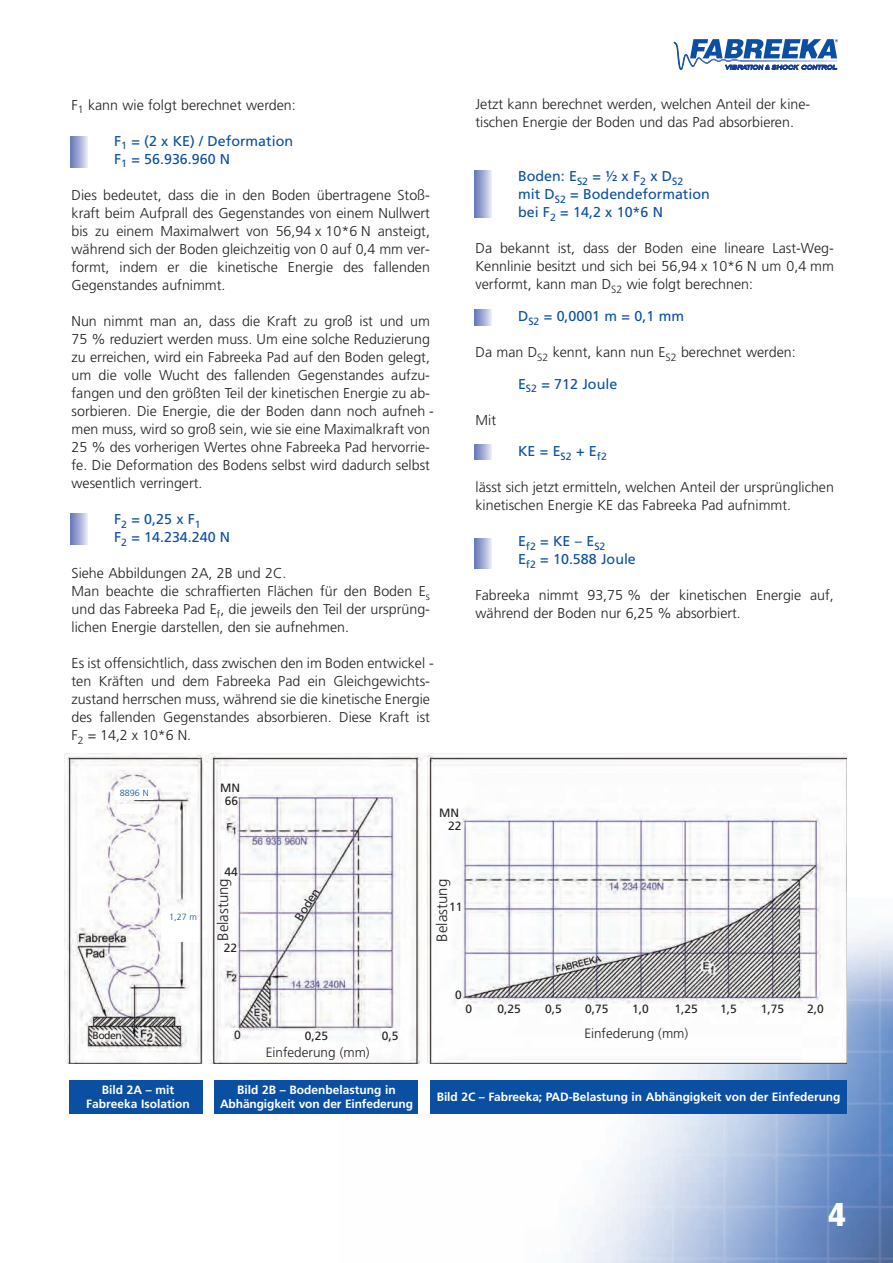
<style>
.page{position:relative;width:893px;height:1263px;background:#fff}
.page>*{position:absolute;margin:0;border:0;box-sizing:border-box;transform-origin:0 0}
.t1{font:900 condensed 33px "Frutiger";color:#fff}
.t2{font:300 15px "Frutiger";color:#231f20}
.t3{font:300 14.25px/18px "Frutiger";color:#231f20}
.t4{font:14.25px/18px "Frutiger";color:#0a4fa2}
.t5{font:300 13.5px "Frutiger";color:#231f20}
.t6{font:700 12px/14.4px "Frutiger";letter-spacing:-.005em;color:#fff;text-align:center}
.t7{font:12px/12.5px "Frutiger";color:#231f20;text-align:center}
.t8{font:10.5px "Frutiger";letter-spacing:-.055em;color:#231f20}
.t9{font:300 9px "Frutiger";color:#0a4fa2}
</style>
<div class="page">
<img style="left:430px;top:929px;width:463px;height:334px">
<svg style="left:673px;top:39px;width:165px;height:31px"></svg>
<img style="left:64px;top:753px;width:783px;height:311px">
<div style="left:226px;top:1028px;width:13px;height:8px;background:#fff"></div>
<div style="left:382px;top:1028px;width:13px;height:9px;background:#fff"></div>
<div style="left:69px;top:1080px;width:133px;height:34px;background:#0a4fa2"></div>
<div style="left:215px;top:1080px;width:203px;height:34px;background:#0a4fa2"></div>
<div style="left:431px;top:1080px;width:416px;height:34px;background:#0a4fa2"></div>
<svg style="left:70px;top:137px;width:17px;height:30px"></svg>
<svg style="left:70px;top:513px;width:17px;height:31px"></svg>
<svg style="left:474px;top:171px;width:17px;height:47px"></svg>
<svg style="left:474px;top:310px;width:17px;height:15px"></svg>
<svg style="left:474px;top:538px;width:17px;height:31px"></svg>
<svg style="left:474px;top:444px;width:17px;height:16px"></svg>
<div style="left:118px;top:804px;width:32px;height:10px;background:#fff"></div>
<div style="left:116px;top:788px;width:37px;height:12px;background:#fff"></div>
<div style="left:161px;top:912px;width:38px;height:29px;background:#fff"></div>
<p class="t3" style="left:72px;top:97px;width:226px">F<sub>1</sub> kann wie folgt berechnet werden:</p>
<p class="t4" style="left:114px;top:133px;width:181px">F<sub>1</sub> = (2 x KE) / Deformation<br>F<sub>1</sub> = 56.936.960 N</p>
<p class="t3" style="left:72px;top:187px;width:360px;text-align:justify">Dies bedeutet, dass die in den Boden übertragene Stoß - kraft beim Aufprall des Gegenstandes von einem Nullwert bis zu einem Maximalwert von 56,94 x 10*6 N ansteigt, während sich der Boden gleichzeitig von 0 auf 0,4 mm ver - formt, indem er die kinetische Energie des fallenden Gegen standes aufnimmt.</p>
<p class="t3" style="left:72px;top:313px;width:364px">Nun nimmt man an, dass die Kraft zu groß ist und um 75 % reduziert werden muss. Um eine solche Reduzierung zu erreichen, wird ein Fabreeka Pad auf den Boden gelegt, um die volle Wucht des fallenden Gegenstandes aufzu - fangen und den größten Teil der kinetischen Energie zu ab - sorbieren. Die Energie, die der Boden dann noch auf neh - men muss, wird so groß sein, wie sie eine Maximalkraft von 25 % des vorherigen Wertes ohne Fabreeka Pad hervorrie&shy;fe. Die Deformation des Bodens selbst wird da durch selbst wesentlich verringert.</p>
<p class="t4" style="left:114px;top:511px;width:118px">F<sub>2</sub> = 0,25 x F<sub>1<br></sub>F<sub>2</sub> = 14.234.240 N</p>
<p class="t3" style="left:72px;top:565px;width:360px">Siehe Abbildungen 2A, 2B und 2C.<br>Man beachte die schraffierten Flächen für den Boden E<sub>s </sub>und das Fabreeka Pad E<sub>f</sub>, die jeweils den Teil der ursprüng - lichen Energie darstellen, den sie aufnehmen.</p>
<p class="t3" style="left:72px;top:655px;width:364px">Es ist offensichtlich, dass zwischen den im Boden ent wickel - ten Kräften und dem Fabreeka Pad ein Gleich ge wichts - zustand herrschen muss, während sie die kinetische Energie des fallenden Gegenstandes absorbieren. Diese Kraft ist F<sub>2</sub> = 14,2 x 10*6 N.</p>
<p class="t3" style="left:475px;top:97px;width:336px">Jetzt kann berechnet werden, welchen Anteil der kine - tisch en Energie der Boden und das Pad absorbieren.</p>
<p class="t4" style="left:518px;top:169px;width:193px">Boden: E<sub>S2</sub> = ½ x F<sub>2</sub> x D<sub>S2<br></sub>mit D<sub>S2</sub> = Bodendeformation bei F<sub>2</sub> = 14,2 x 10*6 N</p>
<p class="t3" style="left:475px;top:241px;width:360px;text-align:justify">Da bekannt ist, dass der Boden eine lineare Last-Weg-Kenn linie besitzt und sich bei 56,94 x 10*6 N um 0,4 mm verformt, kann man D<sub>S2</sub> wie folgt berechnen:</p>
<p class="t4" style="left:518px;top:308px;width:168px">D<sub>S2</sub> = 0,0001 m = 0,1 mm</p>
<p class="t3" style="left:475px;top:344px;width:322px">Da man D<sub>S2</sub> kennt, kann nun E<sub>S2</sub> berechnet werden:</p>
<p class="t4" style="left:518px;top:376px;width:101px">E<sub>S2</sub> = 712 Joule</p>
<p class="t3" style="left:475px;top:412px;width:22px">Mit</p>
<p class="t4" style="left:518px;top:444px;width:90px">KE = E<sub>S2</sub> + E<sub>f2</sub></p>
<p class="t3" style="left:475px;top:480px;width:360px">lässt sich jetzt ermitteln, welchen Anteil der ursprüng lich en kinetischen Energie KE das Fabreeka Pad aufnimmt.</p>
<p class="t4" style="left:518px;top:534px;width:119px">E<sub>f2</sub> = KE – E<sub>S2<br></sub>E<sub>f2</sub> = 10.588 Joule</p>
<p class="t3" style="left:475px;top:588px;width:360px">Fabreeka nimmt 93,75 % der kinetischen Energie auf, während der Boden nur 6,25 % absorbiert.</p>
<p class="t9" style="left:120px;top:789px;width:30px">8896 N</p>
<p class="t9" style="left:169px;top:914px;width:29px">1,27 m</p>
<p class="t7" style="left:220px;top:783px;width:21px">MN<br>66</p>
<p class="t7" style="left:225px;top:866px;width:15px">44</p>
<p class="t7" style="left:439px;top:807px;width:24px;line-height:13px;text-align:right">MN<br>22</p>
<p class="t2" style="left:217px;top:941px;width:64px;rotate:-90deg">Belastung</p>
<p class="t2" style="left:436px;top:942px;width:64px;rotate:-90deg">Belastung</p>
<p class="t7" style="left:293px;top:916px;width:37px;rotate:-57deg">Boden</p>
<p class="t7" style="left:449px;top:902px;width:15px">11</p>
<p class="t7" style="left:224px;top:943px;width:15px">22</p>
<p class="t7" style="left:455px;top:989px;width:8px">0</p>
<p class="t8" style="left:93px;top:1031px;width:31px">Boden</p>
<p class="t7" style="left:234px;top:1030px;width:8px">0</p>
<p class="t7" style="left:305px;top:1031px;width:25px">0,25</p>
<p class="t7" style="left:382px;top:1030px;width:18px">0,5</p>
<p class="t5" style="left:266px;top:1046px;width:105px">Einfederung (mm)</p>
<p class="t7" style="left:466px;top:1004px;width:8px">0</p>
<p class="t7" style="left:497px;top:1004px;width:25px">0,25</p>
<p class="t7" style="left:545px;top:1004px;width:18px">0,5</p>
<p class="t7" style="left:585px;top:1004px;width:25px">0,75</p>
<p class="t7" style="left:632px;top:1004px;width:18px">1,0</p>
<p class="t7" style="left:674px;top:1004px;width:25px">1,25</p>
<p class="t7" style="left:720px;top:1004px;width:18px">1,5</p>
<p class="t7" style="left:761px;top:1004px;width:25px">1,75</p>
<p class="t7" style="left:807px;top:1004px;width:18px">2,0</p>
<p class="t5" style="left:584px;top:1028px;width:105px">Einfederung (mm)</p>
<p class="t6" style="left:86px;top:1083px;width:105px">Bild 2A – mit<br>Fabreeka Isolation</p>
<p class="t6" style="left:220px;top:1083px;width:194px">Bild 2B – Bodenbelastung in<br>Abhängigkeit von der Einfederung</p>
<p class="t6" style="left:437px;top:1090px;width:405px">Bild 2C – Fabreeka; PAD-Belastung in Abhängigkeit von der Einfederung</p>
<h1 class="t1" style="left:828px;top:1201px;width:19px">4</h1>
</div>
